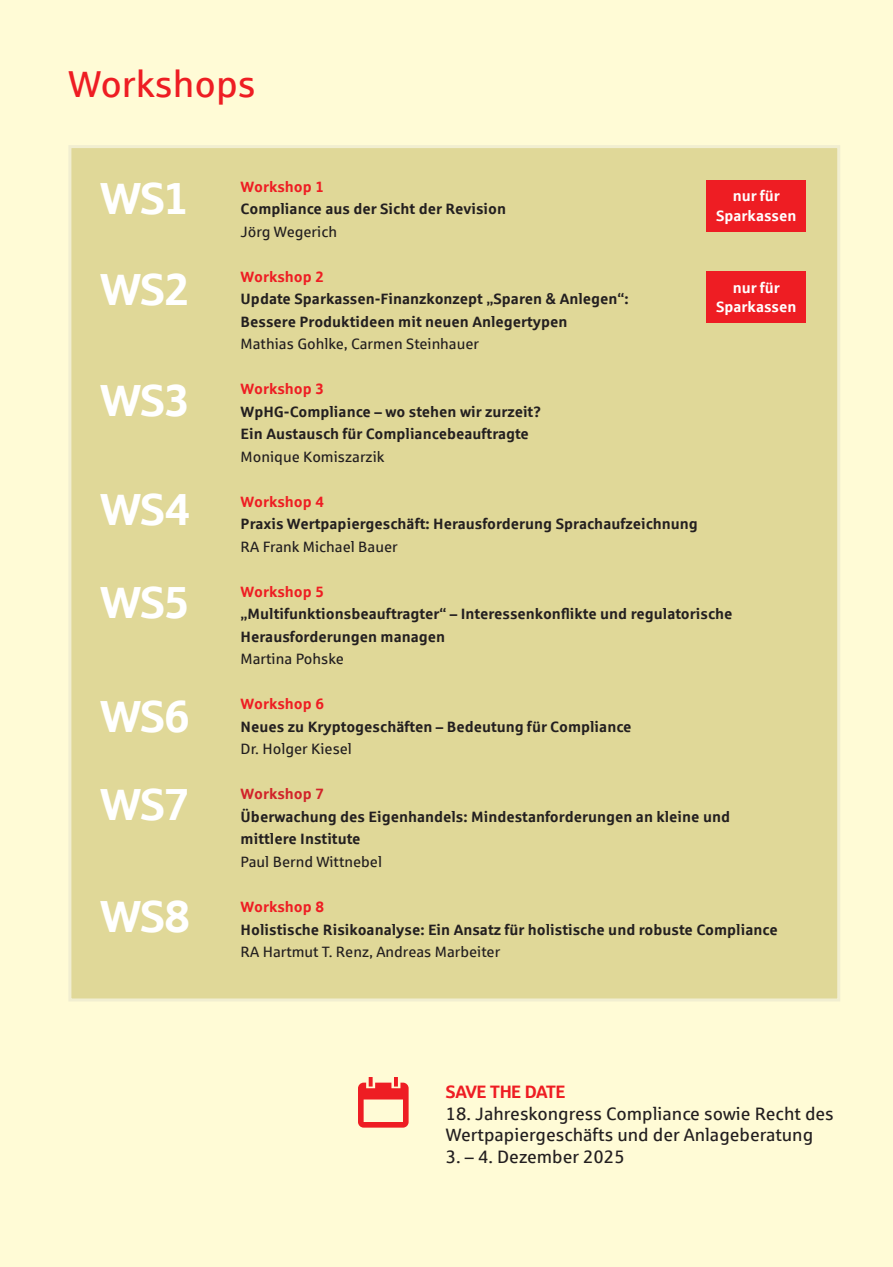
<style>
.page{position:relative;width:893px;height:1267px;background:#fff}
.page>*{position:absolute;margin:0;border:0;box-sizing:border-box;transform-origin:0 0}
.t1{font:45px/93px "Sparkasse Head";letter-spacing:-.01em;color:#fff}
.t2{font:37.5px "Sparkasse Rg";color:#ee1d23}
.t3{font:18px/21.6px "Sparkasse Rg";color:#231f20}
.t4{font:18px "Sparkasse Head";color:#ee1d23}
.t5{font:700 15px/22.5px "Sparkasse Rg";color:#231f20}
.t6{font:15px "Sparkasse Rg";color:#231f20}
.t7{font:700 15px "Sparkasse Rg";color:#ee1d23}
.t8{font:700 15px/19.5px "Sparkasse Rg";color:#fff;text-align:center}
.t9{font:700 15px "Sparkasse Rg";color:#d1232a}
</style>
<div class="page">
<div style="left:0;top:0;width:893px;height:1266px;background:#fffbd6"></div>
<div style="left:68px;top:145px;width:772px;height:856px;background:#e0d898;border:3px solid #f1eed1"></div>
<div style="left:706px;top:180px;width:100px;height:51px;background:#ee1d23"></div>
<div style="left:706px;top:271px;width:100px;height:51px;background:#ee1d23"></div>
<svg style="left:358px;top:1077px;width:51px;height:50px"></svg>
<h2 class="t2" style="left:68px;top:61px;width:189px">Workshops</h2>
<h1 class="t1" style="left:100px;top:150px;width:89px">WS1</h1>
<h1 class="t1" style="left:100px;top:241px;width:90px">WS2</h1>
<h1 class="t1" style="left:100px;top:352px;width:90px">WS3</h1>
<h1 class="t1" style="left:100px;top:461px;width:91px">WS4<br>WS5</h1>
<h1 class="t1" style="left:100px;top:671px;width:91px;line-height:87.6px">WS6<br>WS7</h1>
<h1 class="t1" style="left:100px;top:868px;width:91px">WS8</h1>
<p class="t7" style="left:241px;top:177px;width:85px">Workshop 1</p>
<p class="t5" style="left:241px;top:197px;width:267px">Compliance aus der Sicht der Revision</p>
<p class="t6" style="left:241px;top:222px;width:98px">Jörg Wegerich</p>
<p class="t7" style="left:241px;top:267px;width:85px">Workshop 2</p>
<p class="t5" style="left:241px;top:287px;width:390px">Update Sparkassen-Finanzkonzept „Sparen &amp; Anlegen“:<br>Bessere Produktideen mit neuen Anlegertypen</p>
<p class="t6" style="left:241px;top:335px;width:240px">Mathias Gohlke, Carmen Steinhauer</p>
<p class="t7" style="left:241px;top:379px;width:85px">Workshop 3</p>
<p class="t5" style="left:241px;top:399px;width:302px">WpHG-Compliance – wo stehen wir zurzeit?<br>Ein Austausch für Compliancebeauftragte</p>
<p class="t6" style="left:241px;top:447px;width:145px">Monique Komiszarzik</p>
<p class="t7" style="left:241px;top:492px;width:85px">Workshop 4</p>
<p class="t5" style="left:241px;top:512px;width:459px">Praxis Wertpapiergeschäft: Herausforderung Sprachaufzeichnung</p>
<p class="t6" style="left:241px;top:537px;width:159px">RA Frank Michael Bauer</p>
<p class="t7" style="left:241px;top:582px;width:85px">Workshop 5</p>
<p class="t5" style="left:241px;top:602px;width:493px">„Multifunktionsbeauftragter“ – Interessenkonflikte und regulatorische<br>Herausforderungen managen</p>
<p class="t6" style="left:241px;top:650px;width:105px">Martina Pohske</p>
<p class="t7" style="left:241px;top:694px;width:85px">Workshop 6</p>
<p class="t5" style="left:241px;top:714px;width:392px">Neues zu Kryptogeschäften – Bedeutung für Compliance</p>
<p class="t6" style="left:241px;top:740px;width:113px">Dr. Holger Kiesel</p>
<p class="t9" style="left:241px;top:784px;width:85px">Workshop 7</p>
<p class="t5" style="left:241px;top:804px;width:491px">Überwachung des Eigenhandels: Mindestanforderungen an kleine und mittlere Institute</p>
<p class="t6" style="left:241px;top:852px;width:143px">Paul Bernd Wittnebel</p>
<p class="t7" style="left:241px;top:897px;width:85px">Workshop 8</p>
<p class="t5" style="left:241px;top:917px;width:539px">Holistische Risikoanalyse: Ein Ansatz für holistische und robuste Compliance</p>
<p class="t6" style="left:241px;top:942px;width:261px">RA Hartmut T. Renz, Andreas Marbeiter</p>
<p class="t8" style="left:716px;top:186px;width:82px">nur für<br>Sparkassen</p>
<p class="t8" style="left:733px;top:277px;width:49px">nur für</p>
<p class="t8" style="left:716px;top:297px;width:82px">Sparkassen</p>
<p class="t4" style="left:446px;top:1080px;width:121px">SAVE THE DATE</p>
<p class="t3" style="left:446px;top:1101px;width:389px">18. Jahreskongress Compliance sowie Recht des<br>Wertpapiergeschäfts und der Anlageberatung</p>
<p class="t3" style="left:446px;top:1145px;width:180px">3. – 4. Dezember 2025</p>
</div>
